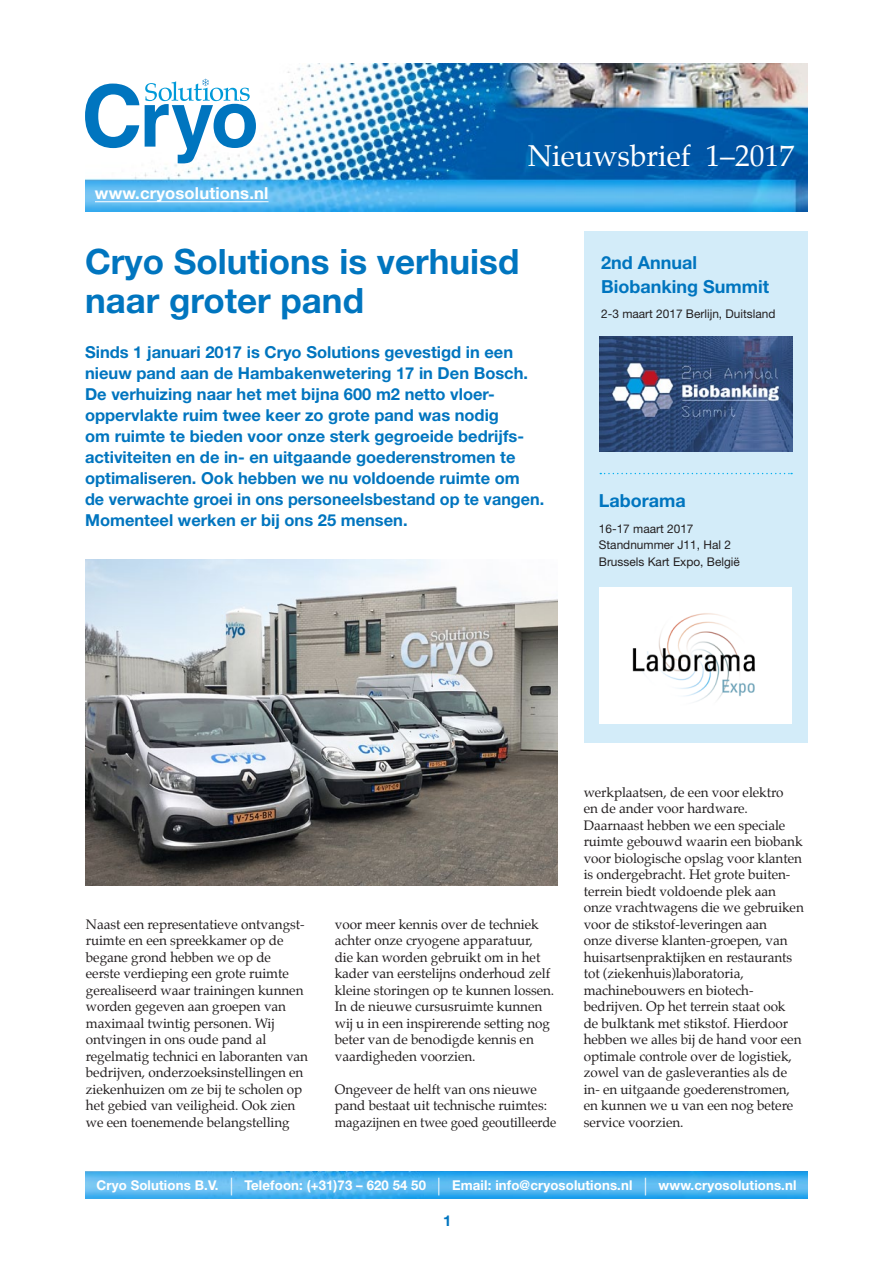
<style>
.page{position:relative;width:893px;height:1263px;background:#fff}
.page>*{position:absolute;margin:0;border:0;box-sizing:border-box;transform-origin:0 0}
.t1{font:700 34.95px/39px "Helvetica Neue";color:#0075bf}
.t2{font:29.55px "Palatino";color:#fff}
.t3{font:700 18px/24px "Helvetica Neue";color:#0075bf}
.t4{font:700 16.5px/21px "Helvetica Neue";color:#0075bf}
.t5{font:700 16.5px "Helvetica Neue";letter-spacing:.01em;color:#fff}
.t6{font:700 15px "Helvetica Neue";color:#0075bf}
.t7{font:13.5px/16.5px "Palatino";letter-spacing:-.005em;color:#231f20}
.t8{font:700 13.5px "Helvetica Neue";letter-spacing:.01em;color:#fff}
.t9{font:12px/16.5px "Helvetica Neue";color:#231f20}
.s1{font-weight:400;font-size:23.7px}
</style>
<div class="page">
<img style="left:85px;top:64px;width:723px;height:148px">
<svg style="left:85px;top:84px;width:54px;height:64px"></svg>
<svg style="left:145px;top:79px;width:111px;height:84px"></svg>
<hr style="left:95px;top:201px;width:174px;height:1px;background:#fff">
<img style="left:85px;top:1172px;width:723px;height:26px">
<div style="left:584px;top:232px;width:224px;height:511px;background:#d3ecf9"></div>
<svg style="left:600px;top:473px;width:192px;height:1px"></svg>
<div style="left:600px;top:588px;width:192px;height:136px;background:#fff"></div>
<img style="left:632px;top:613px;width:124px;height:89px">
<img style="left:600px;top:336px;width:192px;height:116px">
<img style="left:85px;top:559px;width:472px;height:326px">
<p class="t5" style="left:95px;top:183px;width:175px">www.cryosolutions.nl</p>
<h2 class="t2" style="left:528px;top:131px;width:268px">Nieuwsbrief 1–2017</h2>
<h1 class="t1" style="left:85px;top:241px;width:436px">Cryo Solutions is verhuisd naar groter pand</h1>
<p class="t4" style="left:85px;top:341px;width:461px">Sinds 1 januari 2017 is Cryo Solutions gevestigd in een nieuw pand aan de Hambakenwetering 17 in Den Bosch.<br>De verhuizing naar het met bijna 600 m2 netto vloer&shy;oppervlakte ruim twee keer zo grote pand was nodig<br>om ruimte te bieden voor onze sterk gegroeide bedrijfs&shy;activiteiten en de in- en uitgaande goederenstromen te optimaliseren. Ook hebben we nu voldoende ruimte om<br>de verwachte groei in ons personeelsbestand op te vangen.<br>Momenteel werken er bij ons 25 mensen.</p>
<h3 class="t3" style="left:601px;top:250px;width:169px">2nd Annual<br>Biobanking Summit</h3>
<p class="t9" style="left:601px;top:305px;width:176px">2-3 maart 2017 Berlijn, Duitsland</p>
<h3 class="t3" style="left:599px;top:488px;width:88px">Laborama</h3>
<p class="t9" style="left:599px;top:520px;width:143px">16-17 maart 2017<br>Standnummer J11, Hal 2<br>Brussels Kart Expo, België</p>
<p class="t7" style="left:86px;top:916px;width:224px">Naast een representatieve ontvangst&shy;ruimte en een spreekkamer op de begane grond hebben we op de eerste verdieping een grote ruimte gerealiseerd waar trainingen kunnen worden gegeven aan groepen van maximaal twintig personen. Wij ontvingen in ons oude pand al regelmatig technici en laboranten van bedrijven, onderzoeksinstellingen en ziekenhuizen om ze bij te scholen op het gebied van veiligheid. Ook zien we een toenemende belangstelling</p>
<p class="t7" style="left:335px;top:916px;width:221px">voor meer kennis over de techniek achter onze cryogene apparatuur, die kan worden gebruikt om in het kader van eerstelijns onderhoud zelf kleine storingen op te kunnen lossen.<br>In de nieuwe cursusruimte kunnen wij u in een inspirerende setting nog beter van de benodigde kennis en vaardigheden voorzien.</p>
<p class="t7" style="left:335px;top:1081px;width:223px">Ongeveer de helft van ons nieuwe pand bestaat uit technische ruimtes: magazijnen en twee goed geoutilleerde</p>
<p class="t7" style="left:584px;top:784px;width:222px">werkplaatsen, de een voor elektro<br>en de ander voor hardware.<br>Daarnaast hebben we een speciale ruimte gebouwd waarin een biobank voor biologische opslag voor klanten is ondergebracht. Het grote buiten&shy;terrein biedt voldoende plek aan onze vrachtwagens die we gebruiken voor de stikstof-leveringen aan<br>onze diverse klanten-groepen, van huisartsenpraktijken en restaurants tot (ziekenhuis)laboratoria, machinebouwers en biotech&shy;bedrijven. Op het terrein staat ook<br>de bulktank met stikstof. Hierdoor hebben we alles bij de hand voor een optimale controle over de logistiek, zowel van de gasleveranties als de in- en uitgaande goederenstromen, en kunnen we u van een nog betere service voorzien.</p>
<p class="t8" style="left:96px;top:1176px;width:701px">Cryo Solutions B.V. <span class="s1">|</span> Telefoon: (+31)73 – 620 54 50 <span class="s1">|</span> Email: info@cryosolutions.nl <span class="s1">|</span> www.cryosolutions.nl</p>
<p class="t6" style="left:443px;top:1211px;width:10px">1</p>
</div>
